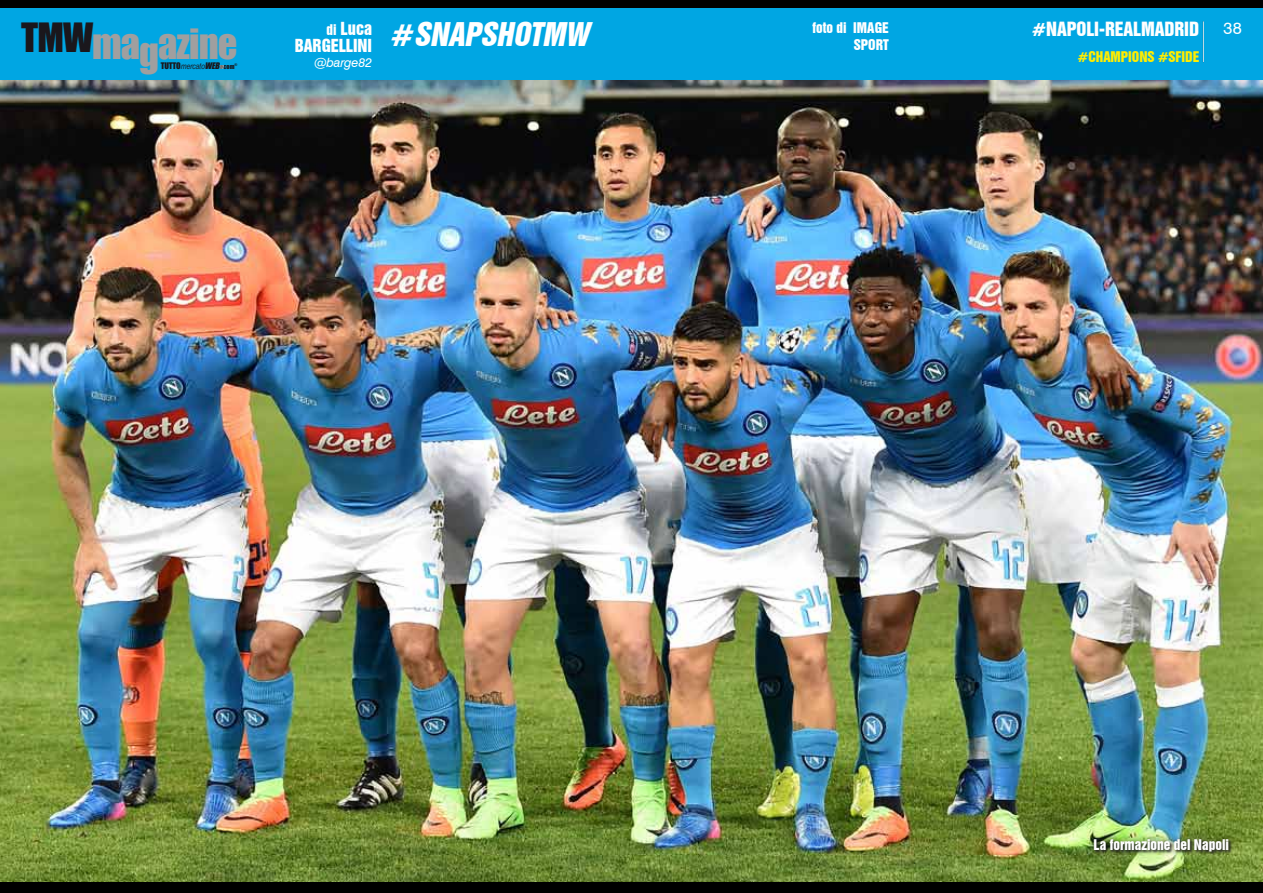
<style>
.page{position:relative;width:1263px;height:893px;background:#fff}
.page>*{position:absolute;margin:0;border:0;box-sizing:border-box;transform-origin:0 0}
.t1{font:38.4px "Impact";letter-spacing:-.025em;color:#a09f9f}
.t2{font:italic 30px "Swiss 921 BT Regular A";color:#fff}
.t3{font:18px "Swiss 921 BT Regular A";color:#fff}
.t4{font:16.5px/16.5px "Swiss 921 BT Regular A";color:#fff;text-align:right}
.t5{font:16.5px "Swiss 721 BT";color:#fff}
.t6{font:13.5px/16.5px "Swiss 921 BT Regular A";color:#fff}
.t7{font:13.5px "Swiss 921 BT Regular A";color:#ffed00}
.t8{font:italic 12.75px "Swiss 721 BT";letter-spacing:-.02em;color:#fff}
.t9{font:italic 8.4px "Arial Narrow";color:#1a171c}
.s1{font-style:normal}
.s2{font-size:13.5px}
.s3{font-size:41.4px}
.s4{font-family:"Impact";font-style:normal}
.s5{font-family:"Impact"}
.s6{font-family:"Impact";font-style:normal;font-size:6.15px}
</style>
<div class="page">
<img style="left:0;top:79px;width:1263px;height:803px">
<div style="left:0;top:0;width:1263px;height:79px;background:#00a6e3"></div>
<hr style="left:1201px;top:19px;width:3px;height:44px;background:#1a171c;opacity:.75">
<div style="left:0;top:0;width:1263px;height:7px;background:#000"></div>
<div style="left:0;top:882px;width:1263px;height:11px;background:#000"></div>
<div style="left:1086px;top:832px;width:150px;height:27px;background:#1a171c;opacity:.75"></div>
<h2 class="t2" style="left:391px;top:14px;width:206px"><span class="s1">#</span>SNAPSHOTmw</h2>
<p class="t6" style="left:854px;top:19px;width:35px;text-indent:-41px">foto di IMAGE<br>SPOR</p>
<h3 class="t3" style="left:1032px;top:18px;width:167px">#NAPO LI-REALMADRID</h3>
<p class="t7" style="left:1078px;top:48px;width:115px">#CHAMPIONS #SFIDE</p>
<p class="t4" style="left:295px;top:20px;width:79px"><span class="s2">di</span> Luca<br>BARGELLINI</p>
<p class="t8" style="left:314px;top:55px;width:59px">@barge82</p>
<h1 class="t1" style="left:21px;top:15px;width:218px"><sup>TMW</sup>ma<span class="s3">g</span>azine</h1>
<p class="t5" style="left:1223px;top:18px;width:20px">38</p>
<p class="t6" style="left:883px;top:36px;width:7px">T</p>
<p class="t9" style="left:161px;top:60px;width:78px"><span class="s4">TUTTO</span>mercato<span class="s5">WEB</span> <span class="s6">com</span><sup>®</sup></p>
<p class="t6" style="left:1094px;top:836px;width:137px">La formazione del Napoli</p>
</div>
